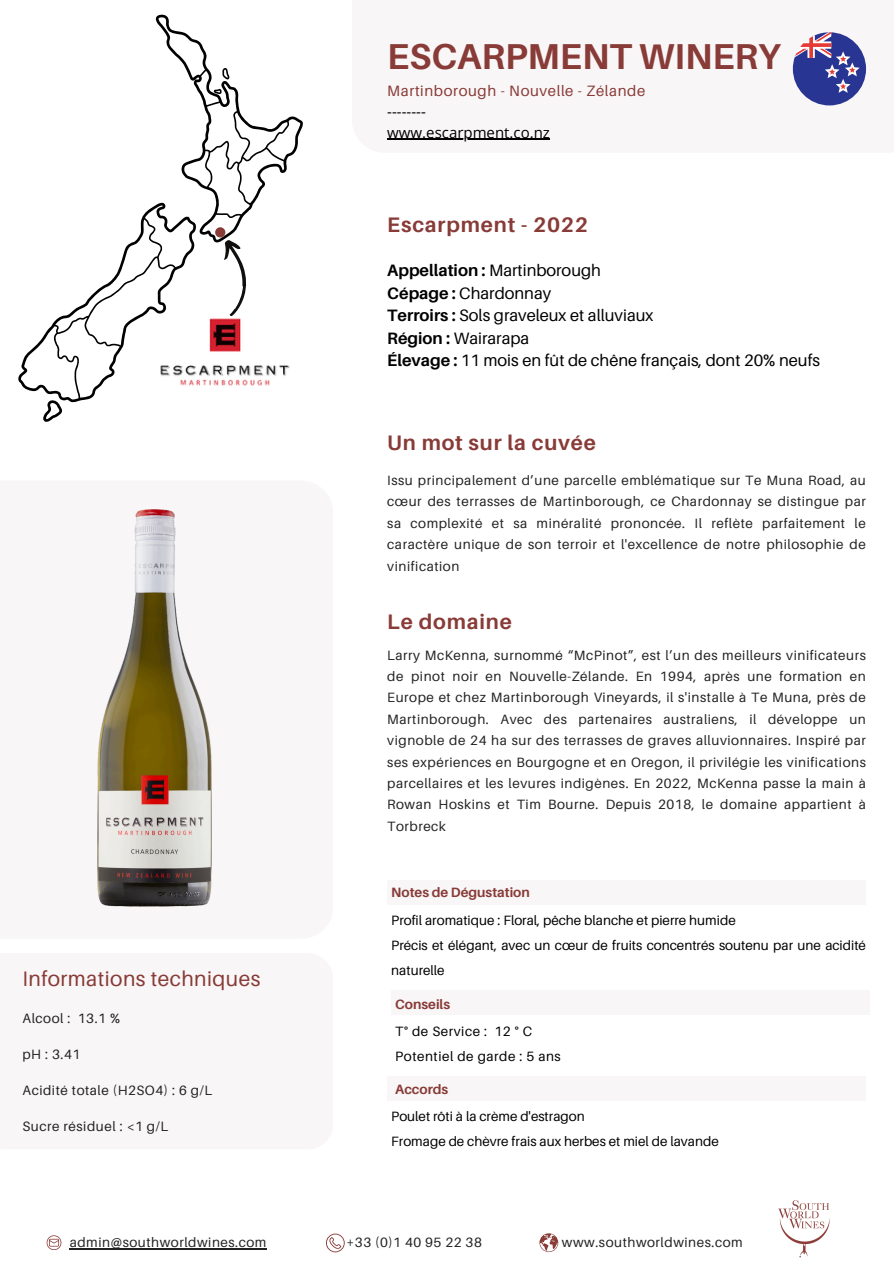
<style>
.page{position:relative;width:894px;height:1264px;background:#fff}
.page>*{position:absolute;margin:0;border:0;box-sizing:border-box;transform-origin:0 0}
.t1{font:700 36px "Aileron";color:#883b37}
.t2{font:700 21px "Aileron";letter-spacing:.04em;color:#883b37}
.t3{font:21px "Aileron";letter-spacing:.02em;color:#883b37}
.t4{font:16.5px/22.5px "Aileron";color:#000}
.t5{font:15px "Aileron";letter-spacing:.04em;color:#883b37}
.t6{font:15px "Open Sans";color:#000}
.t7{font:13.5px/21.3px "Aileron";letter-spacing:.04em;color:#222;text-align:justify}
.t8{font:13.5px/24.8px "Aileron";color:#000}
.t9{font:13.5px "Aileron";letter-spacing:.04em;color:#000}
.t10{font:700 13.5px "Aileron";color:#883b37}
.s1{font-weight:700}
</style>
<div class="page">
<img style="left:97px;top:509px;width:114px;height:399px">
<div style="left:352px;top:0;width:541px;height:153px;background:#f9f6f7"></div>
<div style="left:387px;top:879px;width:478px;height:25px;background:#f8f6f7"></div>
<div style="left:387px;top:1076px;width:478px;height:24px;background:#f8f6f7"></div>
<div style="left:391px;top:990px;width:478px;height:24px;background:#f8f6f7"></div>
<svg style="left:539px;top:1233px;width:19px;height:18px"></svg>
<hr style="left:70px;top:1248px;width:197px;height:1px;background:#222">
<svg style="left:326px;top:1233px;width:18px;height:19px"></svg>
<img style="left:778px;top:1200px;width:52px;height:58px">
<svg style="left:47px;top:1235px;width:14px;height:14px"></svg>
<hr style="left:387px;top:139px;width:163px;height:1px;background:#000">
<svg style="left:792px;top:32px;width:73px;height:73px"></svg>
<svg style="left:18px;top:14px;width:285px;height:408px"></svg>
<h2 class="t1" style="left:387px;top:34px;width:395px">ESCARPMENT WINERY</h2>
<h4 class="t5" style="left:387px;top:81px;width:259px">Martinborough - Nouvelle - Zélande</h4>
<h4 class="t6" style="left:387px;top:101px;width:40px">--------</h4>
<h2 class="t6" style="left:387px;top:122px;width:164px">www.escarpment.co.nz</h2>
<p class="t2" style="left:387px;top:211px;width:202px">Escarpment - 2022</p>
<p class="t4" style="left:387px;top:259px;width:434px"><span class="s1">Appellation :</span> Martinborough<br><span class="s1">Cépage :</span> Chardonnay<br><span class="s1">Terroirs :</span> Sols graveleux et alluviaux<br><span class="s1">Région :</span> Wairarapa<br><span class="s1">Élevage :</span> 11 mois en fût de chêne français, dont 20% neufs</p>
<h5 class="t2" style="left:387px;top:430px;width:210px">Un mot sur la cuvée</h5>
<p class="t7" style="left:387px;top:469px;width:480px">Issu principalement d’une parcelle emblématique sur Te Muna Road, au cœur des terrasses de Martinborough, ce Chardonnay se distingue par sa complexité et sa minéralité prononcée. Il reflète parfaitement le caractère unique de son terroir et l'excellence de notre philosophie de vinification</p>
<p class="t3" style="left:22px;top:966px;width:239px">Informations techniques</p>
<h2 class="t7" style="left:22px;top:1007px;width:99px">Alcool : 13.1 %</h2>
<p class="t7" style="left:22px;top:1043px;width:59px">pH : 3.41</p>
<h5 class="t7" style="left:22px;top:1079px;width:191px">Acidité totale (H2SO4) : 6 g/L</h5>
<p class="t7" style="left:22px;top:1115px;width:147px">Sucre résiduel : &lt;1 g/L</p>
<h5 class="t2" style="left:387px;top:608px;width:126px">Le domaine</h5>
<p class="t7" style="left:387px;top:644px;width:480px">Larry McKenna, surnommé “McPinot”, est l’un des meilleurs vinificateurs de pinot noir en Nouvelle-Zélande. En 1994, après une formation en Europe et chez Martinborough Vineyards, il s'installe à Te Muna, près de Martinborough. Avec des partenaires australiens, il développe un vignoble de 24 ha sur des terrasses de graves alluvionnaires. Inspiré par ses expériences en Bourgogne et en Oregon, il privilégie les vinifications parcellaires et les levures indigènes. En 2022, McKenna passe la main à Rowan Hoskins et Tim Bourne. Depuis 2018, le domaine appartient à Torbreck</p>
<p class="t10" style="left:391px;top:884px;width:140px">Notes de Dégustation</p>
<p class="t8" style="left:391px;top:907px;width:346px">Profil aromatique : Floral, pêche blanche et pierre humide</p>
<p class="t8" style="left:391px;top:932px;width:476px">Précis et élégant, avec un cœur de fruits concentrés soutenu par une acidité naturelle</p>
<p class="t10" style="left:395px;top:996px;width:56px">Conseils</p>
<p class="t9" style="left:395px;top:1022px;width:138px">T° de Service : 12 ° C</p>
<p class="t9" style="left:395px;top:1047px;width:167px">Potentiel de garde : 5 ans</p>
<h3 class="t10" style="left:395px;top:1080px;width:55px">Accords</h3>
<p class="t8" style="left:391px;top:1104px;width:195px">Poulet rôti à la crème d'estragon</p>
<p class="t8" style="left:391px;top:1128px;width:329px">Fromage de chèvre frais aux herbes et miel de lavande</p>
<h1 class="t7" style="left:70px;top:1231px;width:198px">admin@southworldwines.com</h1>
<h1 class="t7" style="left:346px;top:1231px;width:137px">+33 (0)1 40 95 22 38</h1>
<h1 class="t7" style="left:562px;top:1231px;width:182px">www.southworldwines.com</h1>
</div>
